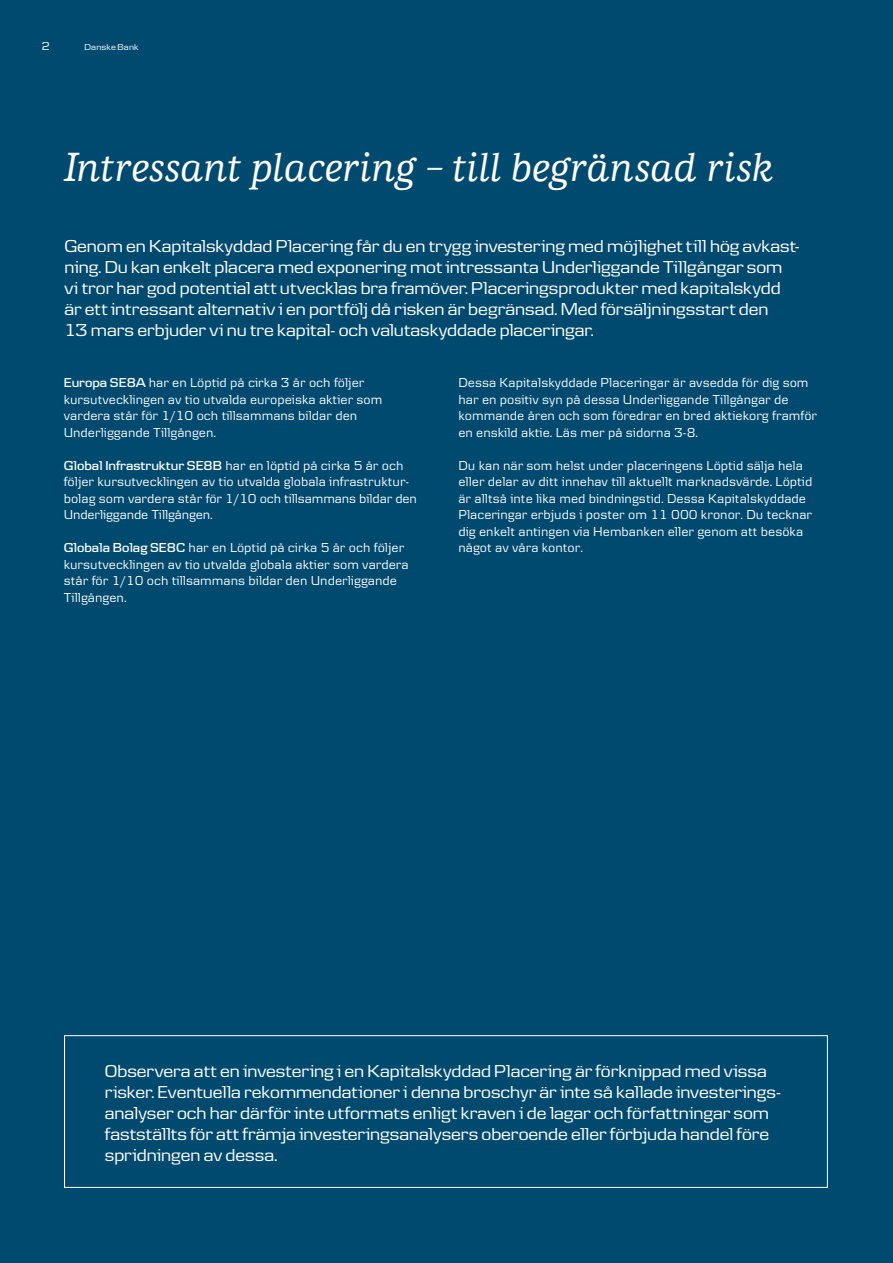
<style>
.page{position:relative;width:893px;height:1263px;background:#004a6f}
.page>*{position:absolute;margin:0;border:0;box-sizing:border-box;transform-origin:0 0}
.t1{font:italic 500 42px "Danske Human";color:#fff}
.t2{font:18px/21px "Danske Headline";color:#fff}
.t3{font:13.5px/16.5px "Danske Text";color:#fff}
.t4{font:12px "Danske Headline";color:#fff}
.t5{font:9px "Danske Headline";letter-spacing:.02em;color:#fff}
.s1{font-family:"Danske Headline";font-weight:600}
</style>
<div class="page">
<div style="left:64px;top:1035px;width:764px;height:152px;border:1px solid #fff"></div>
<p class="t4" style="left:42px;top:39px;width:10px">2</p>
<p class="t5" style="left:84px;top:42px;width:56px">Danske Bank</p>
<h1 class="t1" style="left:64px;top:144px;width:712px">Intressant placering – till begränsad risk</h1>
<p class="t2" style="left:64px;top:236px;width:737px">Genom en Kapitalskyddad Placering får du en trygg investering med möjlighet till hög avkast&shy;ning. Du kan enkelt placera med exponering mot intressanta Underliggande Tillgångar som vi tror har god potential att utvecklas bra framöver. Placeringsprodukter med kapitalskydd är ett intressant alternativ i en portfölj då risken är begränsad. Med försäljningsstart den<br>13 mars erbjuder vi nu tre kapital- och valutaskyddade placeringar.</p>
<p class="t3" style="left:64px;top:374px;width:320px"><span class="s1">Europa SE8A</span> har en Löptid på cirka 3 år och följer kursutvecklingen av tio utvalda europeiska aktier som vardera står för 1/10 och tillsammans bildar den Underliggande Tillgången.</p>
<p class="t3" style="left:64px;top:457px;width:355px"><span class="s1">Global Infrastruktur SE8B</span> har en löptid på cirka 5 år och följer kursutvecklingen av tio utvalda globala infrastruktur&shy;bolag som vardera står för 1/10 och tillsammans bildar den Underliggande Tillgången.</p>
<p class="t3" style="left:64px;top:539px;width:346px"><span class="s1">Globala Bolag SE8C</span> har en Löptid på cirka 5 år och följer kursutvecklingen av tio utvalda globala aktier som vardera står för 1/10 och tillsammans bildar den Underliggande Tillgången.</p>
<p class="t3" style="left:458px;top:374px;width:360px">Dessa Kapitalskyddade Placeringar är avsedda för dig som har en positiv syn på dessa Underliggande Tillgångar de kommande åren och som föredrar en bred aktiekorg framför en enskild aktie. Läs mer på sidorna 3-8.</p>
<p class="t3" style="left:458px;top:457px;width:356px">Du kan när som helst under placeringens Löptid sälja hela eller delar av ditt innehav till aktuellt marknadsvärde. Löptid är alltså inte lika med bindningstid. Dessa Kapitalskyddade Placeringar erbjuds i poster om 11 000 kronor. Du tecknar dig enkelt antingen via Hembanken eller genom att besöka något av våra kontor.</p>
<p class="t2" style="left:105px;top:1060px;width:678px">Observera att en investering i en Kapitalskyddad Placering är förknippad med vissa risker. Eventuella rekommendationer i denna broschyr är inte så kallade investerings&shy;analyser och har därför inte utformats enligt kraven i de lagar och författningar som fastställts för att främja investeringsanalysers oberoende eller förbjuda handel före spridningen av dessa.</p>
</div>
